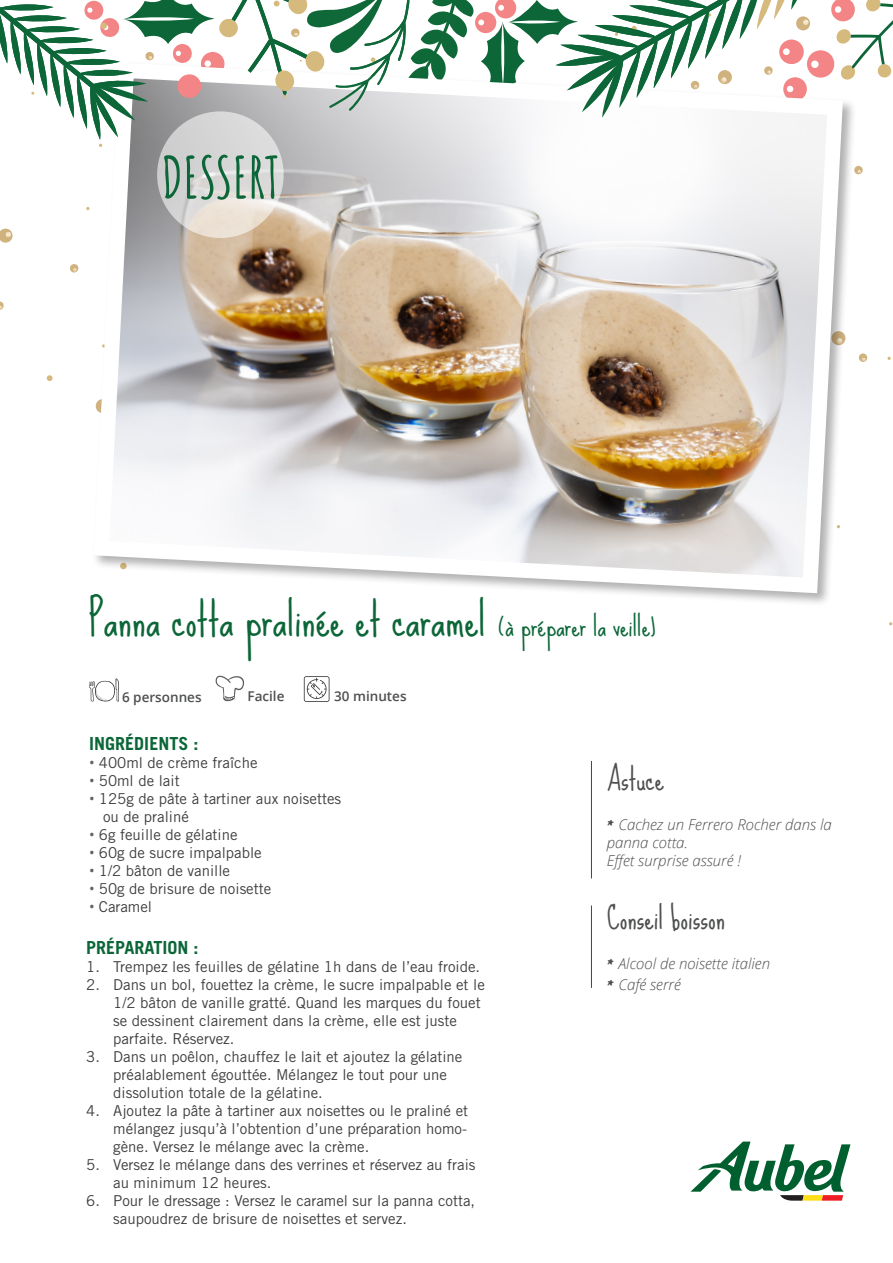
<style>
.page{position:relative;width:893px;height:1263px;background:#fff}
.page>*{position:absolute;margin:0;border:0;box-sizing:border-box;transform-origin:0 0}
.t1{font:700 57px "Amatic SC";color:#0c6638}
.t2{font:45px "Sue Ellen Francisco";color:#0c6638}
.t3{font:30px "Sue Ellen Francisco";color:#4e4f50}
.t4{font:700 18px "Trade Gothic LT Std";color:#0c6638}
.t5{font:15px/18px "Trade Gothic LT Std";color:#3e3e3f}
.t6{font:italic 300 15px/18px "Open Sans";color:#4e4f50}
.t7{font:600 13.5px "Open Sans";color:#4e4f50}
.s1{font-size:27px}
.s2{font-family:"Open Sans";color:#626265}
.s3{font-family:"Sue Ellen Francisco";font-weight:400;font-style:normal;font-size:18px}
</style>
<div class="page">
<svg style="left:0;top:229px;width:13px;height:14px"></svg>
<svg style="left:858px;top:353px;width:10px;height:9px"></svg>
<svg style="left:856px;top:166px;width:7px;height:8px"></svg>
<svg style="left:70px;top:264px;width:9px;height:8px"></svg>
<svg style="left:0;top:301px;width:4px;height:9px"></svg>
<svg style="left:887px;top:357px;width:4px;height:3px"></svg>
<svg style="left:47px;top:375px;width:6px;height:6px"></svg>
<img style="left:86px;top:154px;width:765px;height:447px">
<svg style="left:157px;top:111px;width:127px;height:127px;background:#dddad7"></svg>
<svg style="left:0;top:0;width:893px;height:154px"></svg>
<hr style="left:591px;top:761px;width:1px;height:117px;background:#0c6638">
<hr style="left:591px;top:905px;width:1px;height:83px;background:#0c6638">
<svg style="left:89px;top:678px;width:30px;height:23px"></svg>
<svg style="left:216px;top:676px;width:28px;height:25px"></svg>
<svg style="left:304px;top:676px;width:25px;height:26px"></svg>
<svg style="left:690px;top:1141px;width:160px;height:59px"></svg>
<p class="t1" style="left:162px;top:134px;width:120px">DESSERT</p>
<p class="t2" style="left:89px;top:594px;width:569px">Panna cotta pralinée et caramel <span class="s1">(à préparer la veille)</span></p>
<p class="t7" style="left:122px;top:687px;width:81px">6 personnes</p>
<p class="t7" style="left:247px;top:687px;width:39px">Facile</p>
<p class="t7" style="left:334px;top:687px;width:74px">30 minutes</p>
<p class="t4" style="left:89px;top:732px;width:111px">INGRÉDIENTS :</p>
<p class="t5" style="left:89px;top:753px;width:170px"><span class="s2">•</span> 400ml de crème fraîche</p>
<p class="t5" style="left:89px;top:771px;width:92px"><span class="s2">•</span> 50ml de lait</p>
<p class="t5" style="left:89px;top:789px;width:253px"><span class="s2">•</span> 125g de pâte à tartiner aux noisettes</p>
<p class="t5" style="left:103px;top:807px;width:87px">ou de praliné</p>
<p class="t5" style="left:89px;top:825px;width:150px"><span class="s2">•</span> 6g feuille de gélatine</p>
<p class="t5" style="left:89px;top:843px;width:174px"><span class="s2">•</span> 60g de sucre impalpable</p>
<p class="t5" style="left:89px;top:861px;width:142px"><span class="s2">•</span> 1/2 bâton de vanille</p>
<p class="t5" style="left:89px;top:879px;width:184px"><span class="s2">•</span> 50g de brisure de noisette</p>
<p class="t5" style="left:89px;top:897px;width:64px"><span class="s2">•</span> Caramel</p>
<p class="t4" style="left:86px;top:936px;width:114px">PRÉPARATION :</p>
<p class="t5" style="left:86px;top:957px;width:395px">1. Trempez les feuilles de gélatine 1h dans de l’eau froide.</p>
<p class="t5" style="left:113px;top:975px;width:373px;text-indent:-27px">2. Dans un bol, fouettez la crème, le sucre impalpable et le 1/2 bâton de vanille gratté. Quand les marques du fouet se dessinent clairement dans la crème, elle est juste parfaite. Réservez.</p>
<p class="t5" style="left:113px;top:1047px;width:351px;text-indent:-27px">3. Dans un poêlon, chauffez le lait et ajoutez la gélatine préalablement égouttée. Mélangez le tout pour une dissolution totale de la gélatine.</p>
<p class="t5" style="left:113px;top:1101px;width:356px;text-align:justify;text-indent:-27px">4. Ajoutez la pâte à tartiner aux noisettes ou le praliné et mélangez jusqu’à l’obtention d’une préparation homo&shy;gène. Versez le mélange avec la crème.</p>
<p class="t5" style="left:113px;top:1155px;width:364px;text-indent:-27px">5. Versez le mélange dans des verrines et réservez au frais au minimum 12 heures.</p>
<p class="t5" style="left:113px;top:1191px;width:363px;text-indent:-27px">6. Pour le dressage : Versez le caramel sur la panna cotta, saupoudrez de brisure de noisettes et servez.</p>
<p class="t3" style="left:607px;top:762px;width:59px">Astuce</p>
<p class="t6" style="left:607px;top:815px;width:226px"><span class="s3">*</span> Cachez un Ferrero Rocher dans la panna cotta.</p>
<p class="t6" style="left:607px;top:851px;width:136px">Effet surprise assuré !</p>
<p class="t3" style="left:607px;top:901px;width:120px">Conseil boisson</p>
<p class="t6" style="left:607px;top:953px;width:165px"><span class="s3">*</span> Alcool de noisette italien</p>
<p class="t6" style="left:607px;top:975px;width:76px"><span class="s3">*</span> Café serré</p>
</div>
